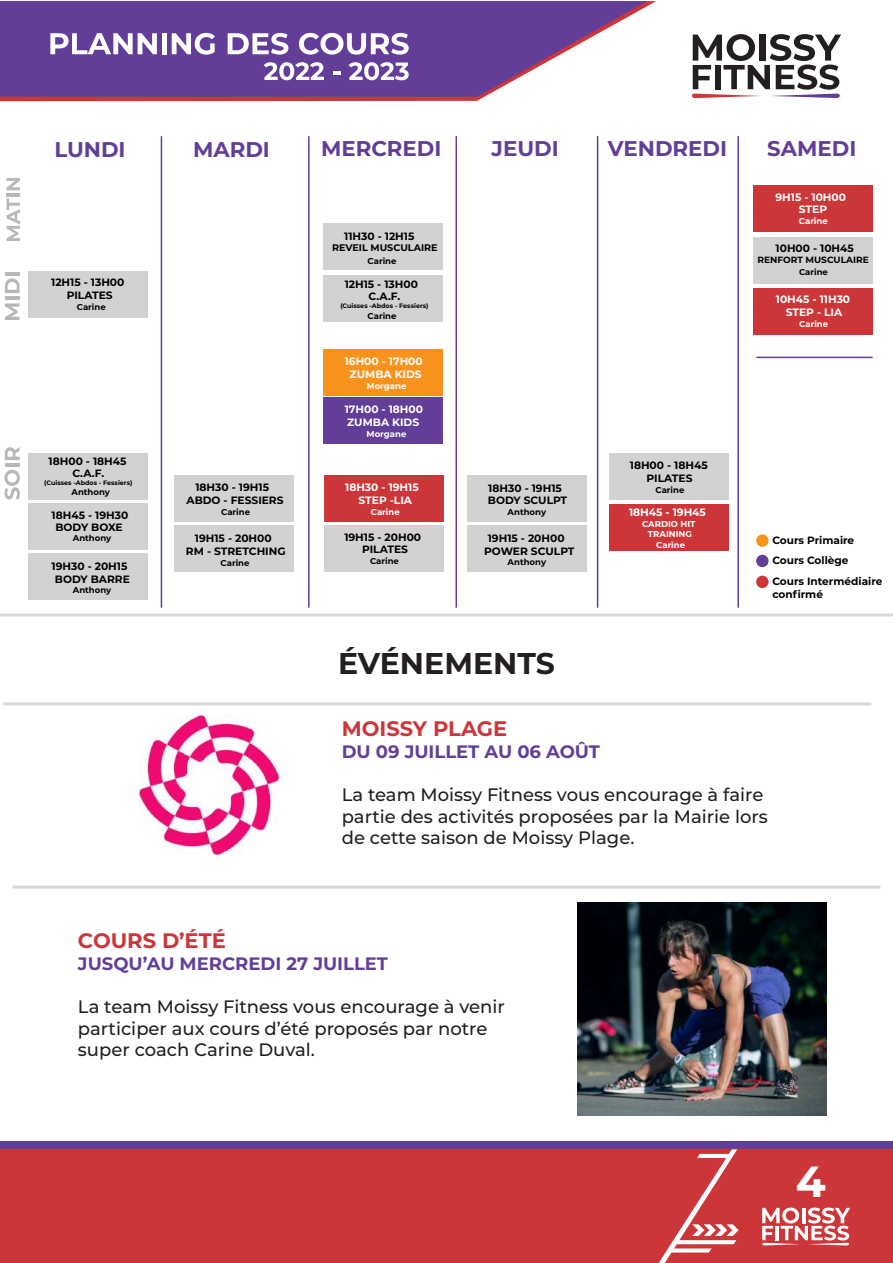
<style>
.page{position:relative;width:893px;height:1263px;background:#fff}
.page>*{position:absolute;margin:0;border:0;box-sizing:border-box;transform-origin:0 0}
.t1{font:700 43.5px "Montserrat";color:#fff}
.t2{font:700 30px "Montserrat";color:#231f20}
.t3{font:700 21.3px "Montserrat";color:#623e99}
.t4{font:700 21px "Montserrat";color:#cd3639}
.t5{font:500 18px/21.6px "Montserrat";color:#231f20}
.t6{font:700 18px "Montserrat";color:#623e99}
.t7{font:700 10.65px "Montserrat";color:#000001}
.t8{font:700 10.65px "Montserrat";color:#fff}
.t9{font:700 10.5px/21.3px "Montserrat";color:#000001}
.t10{font:700 9.6px "Montserrat";color:#000001}
.t11{font:700 9px "Montserrat";color:#000001}
.t12{font:700 8.55px "Montserrat";color:#000001}
.t13{font:700 8.55px/10.2px "Montserrat";color:#fff;text-align:center}
.t14{font:700 6.45px "Montserrat";color:#000001}
</style>
<div class="page">
<img style="left:93px;top:705px;width:231px;height:181px">
<hr style="left:13px;top:886px;width:867px;height:3px;background:#d7d9d8">
<hr style="left:3px;top:702px;width:868px;height:3px;background:#d7d9d8">
<hr style="left:0;top:613px;width:893px;height:3px;background:#d7d9d8">
<img style="left:578px;top:902px;width:248px;height:213px">
<svg style="left:0;top:1px;width:656px;height:100px;fill:#cd3639"></svg>
<svg style="left:0;top:1px;width:647px;height:96px;fill:#623e99"></svg>
<hr style="left:161px;top:136px;width:1px;height:472px;background:#623e99">
<hr style="left:308px;top:136px;width:2px;height:472px;background:#623e99">
<hr style="left:455px;top:136px;width:2px;height:472px;background:#623e99">
<hr style="left:597px;top:136px;width:1px;height:472px;background:#623e99">
<hr style="left:737px;top:136px;width:2px;height:472px;background:#623e99">
<hr style="left:756px;top:357px;width:117px;height:1px;background:#623e99">
<svg style="left:7px;top:198px;width:13px;height:43px"></svg>
<hr style="left:7px;top:193px;width:13px;height:4px;background:#b9b7b8">
<svg style="left:7px;top:178px;width:13px;height:12px"></svg>
<svg style="left:5px;top:303px;width:15px;height:17px"></svg>
<hr style="left:5px;top:297px;width:15px;height:3px;background:#231f20">
<svg style="left:5px;top:278px;width:15px;height:15px"></svg>
<hr style="left:5px;top:272px;width:15px;height:4px;background:#b9b7b8">
<svg style="left:5px;top:470px;width:15px;height:30px"></svg>
<hr style="left:5px;top:464px;width:15px;height:3px;background:#231f20">
<svg style="left:5px;top:447px;width:15px;height:13px"></svg>
<svg style="left:50px;top:33px;width:107px;height:21px"></svg>
<div style="left:162px;top:33px;width:5px;height:21px;background:#fff"></div>
<svg style="left:172px;top:33px;width:43px;height:22px"></svg>
<svg style="left:228px;top:33px;width:60px;height:22px"></svg>
<svg style="left:299px;top:33px;width:110px;height:22px"></svg>
<svg style="left:264px;top:62px;width:60px;height:18px"></svg>
<svg style="left:333px;top:71px;width:7px;height:4px"></svg>
<svg style="left:349px;top:62px;width:60px;height:18px"></svg>
<svg style="left:691px;top:34px;width:150px;height:64px"></svg>
<div style="left:29px;top:271px;width:119px;height:46px;background:#d1d2d4"></div>
<div style="left:29px;top:503px;width:119px;height:46px;background:#d1d2d4"></div>
<div style="left:29px;top:553px;width:119px;height:47px;background:#d1d2d4"></div>
<div style="left:175px;top:475px;width:119px;height:47px;background:#d1d2d4"></div>
<div style="left:323px;top:349px;width:120px;height:46px;background:#f7931d"></div>
<div style="left:175px;top:526px;width:119px;height:46px;background:#d1d2d4"></div>
<div style="left:323px;top:224px;width:120px;height:46px;background:#d1d2d4"></div>
<div style="left:323px;top:276px;width:120px;height:46px;background:#d1d2d4"></div>
<div style="left:323px;top:397px;width:120px;height:47px;background:#623e99"></div>
<div style="left:324px;top:476px;width:119px;height:46px;background:#cd3639"></div>
<div style="left:324px;top:526px;width:119px;height:46px;background:#d1d2d4"></div>
<div style="left:29px;top:453px;width:119px;height:47px;background:#d1d2d4"></div>
<div style="left:468px;top:476px;width:119px;height:46px;background:#d1d2d4"></div>
<div style="left:468px;top:526px;width:119px;height:46px;background:#d1d2d4"></div>
<div style="left:609px;top:453px;width:119px;height:47px;background:#d1d2d4"></div>
<div style="left:609px;top:505px;width:119px;height:46px;background:#cd3639"></div>
<div style="left:753px;top:185px;width:119px;height:47px;background:#cd3639"></div>
<div style="left:753px;top:237px;width:119px;height:46px;background:#d1d2d4"></div>
<div style="left:753px;top:288px;width:120px;height:46px;background:#cd3639"></div>
<div style="left:756px;top:555px;width:12px;height:12px;background:#623e99;border-radius:50%"></div>
<div style="left:756px;top:576px;width:12px;height:12px;background:#cd3639;border-radius:50%"></div>
<div style="left:756px;top:534px;width:12px;height:13px;background:#f7931d;border-radius:50%"></div>
<div style="left:0;top:1141px;width:893px;height:22px;background:#623e99"></div>
<div style="left:0;top:1149px;width:893px;height:114px;background:#cd3639"></div>
<svg style="left:659px;top:1149px;width:80px;height:114px"></svg>
<svg style="left:762px;top:1207px;width:88px;height:38px"></svg>
<h3 class="t3" style="left:54px;top:134px;width:73px">LUNDI</h3>
<h3 class="t3" style="left:193px;top:134px;width:78px">MARDI</h3>
<h3 class="t3" style="left:321px;top:134px;width:122px">MERCREDI</h3>
<h3 class="t3" style="left:491px;top:134px;width:69px">JEUDI</h3>
<h3 class="t3" style="left:608px;top:134px;width:121px">VENDREDI</h3>
<h3 class="t3" style="left:767px;top:134px;width:91px">SAMEDI</h3>
<p class="t7" style="left:51px;top:274px;width:75px">12H15 - 13H00</p>
<p class="t12" style="left:77px;top:300px;width:30px">Carine</p>
<p class="t7" style="left:67px;top:287px;width:48px">PILATES</p>
<p class="t7" style="left:344px;top:228px;width:72px">11H30 - 12H15</p>
<p class="t12" style="left:368px;top:255px;width:30px">Carine</p>
<p class="t7" style="left:368px;top:289px;width:33px">C.A.F.</p>
<p class="t14" style="left:340px;top:301px;width:90px">(Cuisses -Abdos - Fessiers)</p>
<p class="t10" style="left:332px;top:241px;width:107px">REVEIL MUSCULAIRE</p>
<p class="t7" style="left:345px;top:276px;width:75px">12H15 - 13H00</p>
<p class="t12" style="left:368px;top:310px;width:30px">Carine</p>
<p class="t8" style="left:775px;top:189px;width:72px">9H15 - 10H00</p>
<p class="t13" style="left:799px;top:216px;width:30px">Carine</p>
<p class="t11" style="left:757px;top:254px;width:113px">RENFORT MUSCULAIRE</p>
<p class="t8" style="left:799px;top:202px;width:30px">STEP</p>
<p class="t7" style="left:776px;top:241px;width:80px">10H00 - 10H45</p>
<p class="t12" style="left:799px;top:266px;width:30px">Carine</p>
<p class="t8" style="left:786px;top:304px;width:58px">STEP - LIA</p>
<p class="t8" style="left:776px;top:292px;width:76px">10H45 - 11H30</p>
<p class="t13" style="left:799px;top:318px;width:30px">Carine</p>
<p class="t8" style="left:345px;top:353px;width:80px">16H00 - 17H00</p>
<p class="t13" style="left:367px;top:380px;width:41px">Morgane</p>
<p class="t8" style="left:350px;top:366px;width:74px">ZUMBA KIDS</p>
<p class="t8" style="left:345px;top:402px;width:80px">17H00 - 18H00</p>
<p class="t13" style="left:367px;top:428px;width:41px">Morgane</p>
<p class="t8" style="left:347px;top:414px;width:74px">ZUMBA KIDS</p>
<p class="t7" style="left:49px;top:453px;width:79px">18H00 - 18H45</p>
<p class="t12" style="left:71px;top:486px;width:40px">Anthony</p>
<p class="t7" style="left:72px;top:466px;width:33px">C.A.F.</p>
<p class="t14" style="left:44px;top:478px;width:90px">(Cuisses -Abdos - Fessiers)</p>
<p class="t7" style="left:52px;top:507px;width:78px">18H45 - 19H30</p>
<p class="t12" style="left:73px;top:532px;width:40px">Anthony</p>
<p class="t7" style="left:55px;top:572px;width:76px">BODY BARRE</p>
<p class="t7" style="left:55px;top:520px;width:69px">BODY BOXE</p>
<p class="t7" style="left:52px;top:559px;width:77px">19H30 - 20H15</p>
<p class="t12" style="left:73px;top:584px;width:40px">Anthony</p>
<p class="t7" style="left:195px;top:480px;width:75px">18H30 - 19H15</p>
<p class="t12" style="left:221px;top:506px;width:30px">Carine</p>
<p class="t7" style="left:187px;top:492px;width:99px">ABDO - FESSIERS</p>
<p class="t7" style="left:195px;top:530px;width:78px">19H15 - 20H00</p>
<p class="t12" style="left:221px;top:556px;width:30px">Carine</p>
<p class="t7" style="left:186px;top:543px;width:101px">RM - STRETCHING</p>
<p class="t8" style="left:345px;top:480px;width:75px">18H30 - 19H15</p>
<p class="t13" style="left:371px;top:506px;width:30px">Carine</p>
<p class="t7" style="left:362px;top:542px;width:48px">PILATES</p>
<p class="t8" style="left:359px;top:492px;width:55px">STEP -LIA</p>
<p class="t7" style="left:344px;top:529px;width:78px">19H15 - 20H00</p>
<p class="t12" style="left:370px;top:555px;width:30px">Carine</p>
<p class="t7" style="left:488px;top:480px;width:75px">18H30 - 19H15</p>
<p class="t12" style="left:508px;top:506px;width:40px">Anthony</p>
<p class="t7" style="left:484px;top:543px;width:92px">POWER SCULPT</p>
<p class="t7" style="left:488px;top:493px;width:81px">BODY SCULPT</p>
<p class="t7" style="left:488px;top:531px;width:78px">19H15 - 20H00</p>
<p class="t12" style="left:508px;top:556px;width:40px">Anthony</p>
<p class="t7" style="left:630px;top:458px;width:79px">18H00 - 18H45</p>
<p class="t12" style="left:655px;top:484px;width:30px">Carine</p>
<p class="t13" style="left:642px;top:519px;width:55px">CARDIO HIT<br>TRAINING</p>
<p class="t7" style="left:646px;top:470px;width:48px">PILATES</p>
<p class="t8" style="left:629px;top:505px;width:78px">18H45 - 19H45</p>
<p class="t13" style="left:656px;top:539px;width:30px">Carine</p>
<p class="t9" style="left:772px;top:529px;width:83px">Cours Primaire</p>
<p class="t9" style="left:772px;top:549px;width:112px">Cours Collège<br>Cours Intermédiaire</p>
<p class="t9" style="left:772px;top:583px;width:52px">confirmé</p>
<h2 class="t2" style="left:338px;top:642px;width:218px">ÉVÉNEMENTS</h2>
<h3 class="t4" style="left:342px;top:714px;width:167px">MOISSY PLAGE</h3>
<h3 class="t6" style="left:342px;top:739px;width:260px">DU 09 JUILLET AU 06 AOÛT</h3>
<h3 class="t5" style="left:342px;top:783px;width:428px">La team Moissy Fitness vous encourage à faire partie des activités proposées par la Mairie lors de cette saison de Moissy Plage.</h3>
<h3 class="t4" style="left:78px;top:926px;width:149px">COURS D’ÉTÉ</h3>
<h3 class="t6" style="left:78px;top:950px;width:312px">JUSQU’AU MERCREDI 27 JUILLET</h3>
<h3 class="t5" style="left:78px;top:995px;width:428px">La team Moissy Fitness vous encourage à venir participer aux cours d’été proposés par notre super coach Carine Duval.</h3>
<h1 class="t1" style="left:796px;top:1150px;width:31px">4</h1>
</div>
